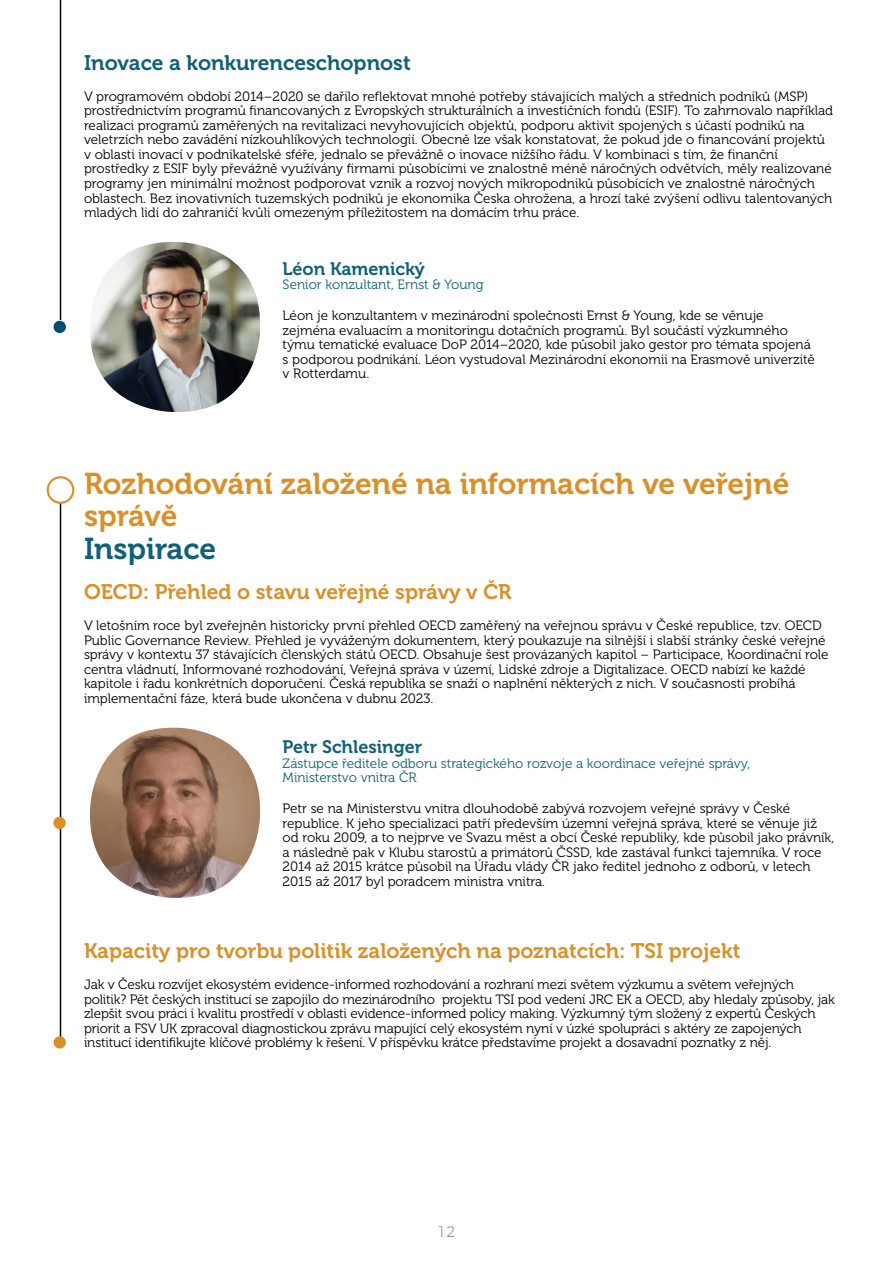
<style>
.page{position:relative;width:893px;height:1263px;background:#fff}
.page>*{position:absolute;margin:0;border:0;box-sizing:border-box;transform-origin:0 0}
.t1{font:30px/32.4px "Museo 700";color:#d99029}
.t2{font:30px "Museo 700";color:#0f6078}
.t3{font:21px "Museo 700";color:#d99029}
.t4{font:21px "Museo 700";color:#0f6078}
.t5{font:18px "Museo 700";color:#0f6078}
.t6{font:200 15px "Montserrat";color:#5d5d60}
.t7{font:13.5px/14.5px "Museo 300";color:#000}
.t8{font:13.5px/14.5px "Museo 300";color:#0f6078}
</style>
<div class="page">
<hr style="left:60px;top:0;width:1px;height:320px;background:#000">
<hr style="left:60px;top:484px;width:1px;height:558px;background:#000">
<img style="left:90px;top:242px;width:170px;height:170px">
<img style="left:90px;top:728px;width:170px;height:170px">
<div style="left:54px;top:321px;width:12px;height:12px;background:#004d6e;border-radius:50%"></div>
<div style="left:53px;top:817px;width:13px;height:12px;background:#d99029;border-radius:50%"></div>
<div style="left:48px;top:477px;width:25px;height:26px;background:#fff;border-radius:50%"></div>
<div style="left:47px;top:476px;width:27px;height:28px;border:2px solid #d99029;border-radius:50%"></div>
<div style="left:54px;top:1036px;width:12px;height:12px;background:#d99029;border-radius:50%"></div>
<h2 class="t4" style="left:84px;top:51px;width:328px">Inovace a konkurenceschopnost</h2>
<p class="t7" style="left:84px;top:89px;width:751px">V programovém období 2014–2020 se dařilo reflektovat mnohé potřeby stávajících malých a středních podniků (MSP) prostřednictvím programů financovaných z Evropských strukturálních a investičních fondů (ESIF). To zahrnovalo například realizaci programů zaměřených na revitalizaci nevyhovujících objektů, podporu aktivit spojených s účastí podniků na veletrzích nebo zavádění nízkouhlíkových technologií. Obecně lze však konstatovat, že pokud jde o financování projektů v oblasti inovací v podnikatelské sféře, jednalo se převážně o inovace nižšího řádu. V kombinaci s tím, že finanční prostředky z ESIF byly převážně využívány firmami působícími ve znalostně méně náročných odvětvích, měly realizované programy jen minimální možnost podporovat vznik a rozvoj nových mikropodniků působících ve znalostně náročných oblastech. Bez inovativních tuzemských podniků je ekonomika Česka ohrožena, a hrozí také zvýšení odlivu talentovaných mladých lidí do zahraničí kvůli omezeným příležitostem na domácím trhu práce.</p>
<h3 class="t5" style="left:283px;top:258px;width:144px">Léon Kamenický</h3>
<p class="t8" style="left:283px;top:277px;width:202px">Senior konzultant, Ernst &amp; Young</p>
<p class="t7" style="left:283px;top:308px;width:534px">Léon je konzultantem v mezinárodní společnosti Ernst &amp; Young, kde se věnuje zejména evaluacím a monitoringu dotačních programů. Byl součástí výzkumného týmu tematické evaluace DoP 2014–2020, kde působil jako gestor pro témata spojená s podporou podnikání. Léon vystudoval Mezinárodní ekonomii na Erasmově univerzitě v Rotterdamu.</p>
<h1 class="t1" style="left:84px;top:468px;width:707px">Rozhodování založené na informacích ve veřejné správě</h1>
<h1 class="t2" style="left:84px;top:532px;width:134px">Inspirace</h1>
<h2 class="t3" style="left:84px;top:580px;width:429px">OECD: Přehled o stavu veřejné správy v ČR</h2>
<p class="t7" style="left:84px;top:618px;width:746px">V letošním roce byl zveřejněn historicky první přehled OECD zaměřený na veřejnou správu v České republice, tzv. OECD Public Governance Review. Přehled je vyváženým dokumentem, který poukazuje na silnější i slabší stránky české veřejné správy v kontextu 37 stávajících členských států OECD. Obsahuje šest provázaných kapitol – Participace, Koordinační role centra vládnutí, Informované rozhodování, Veřejná správa v území, Lidské zdroje a Digitalizace. OECD nabízí ke každé kapitole i řadu konkrétních doporučení. Česká republika se snaží o naplnění některých z nich. V současnosti probíhá implementační fáze, která bude ukončena v dubnu 2023.</p>
<h3 class="t5" style="left:283px;top:737px;width:141px">Petr Schlesinger</h3>
<p class="t8" style="left:283px;top:756px;width:469px">Zástupce ředitele odboru strategického rozvoje a koordinace veřejné správy,<br>Ministerstvo vnitra ČR</p>
<p class="t7" style="left:283px;top:801px;width:553px">Petr se na Ministerstvu vnitra dlouhodobě zabývá rozvojem veřejné správy v České republice. K jeho specializaci patří především územní veřejná správa, které se věnuje již od roku 2009, a to nejprve ve Svazu měst a obcí České republiky, kde působil jako právník, a následně pak v Klubu starostů a primátorů ČSSD, kde zastával funkci tajemníka. V roce 2014 až 2015 krátce působil na Úřadu vlády ČR jako ředitel jednoho z odborů, v letech 2015 až 2017 byl poradcem ministra vnitra.</p>
<h2 class="t3" style="left:84px;top:939px;width:658px">Kapacity pro tvorbu politik založených na poznatcích: TSI projekt</h2>
<p class="t7" style="left:84px;top:977px;width:752px">Jak v Česku rozvíjet ekosystém evidence-informed rozhodování a rozhraní mezi světem výzkumu a světem veřejných politik? Pět českých institucí se zapojilo do mezinárodního projektu TSI pod vedení JRC EK a OECD, aby hledaly způsoby, jak zlepšit svou práci i kvalitu prostředí v oblasti evidence-informed policy making. Výzkumný tým složený z expertů Českých priorit a FSV UK zpracoval diagnostickou zprávu mapující celý ekosystém nyní v úzké spolupráci s aktéry ze zapojených institucí identifikujte klíčové problémy k řešení. V příspěvku krátce představíme projekt a dosavadní poznatky z něj.</p>
<p class="t6" style="left:437px;top:1220px;width:20px">12</p>
</div>
